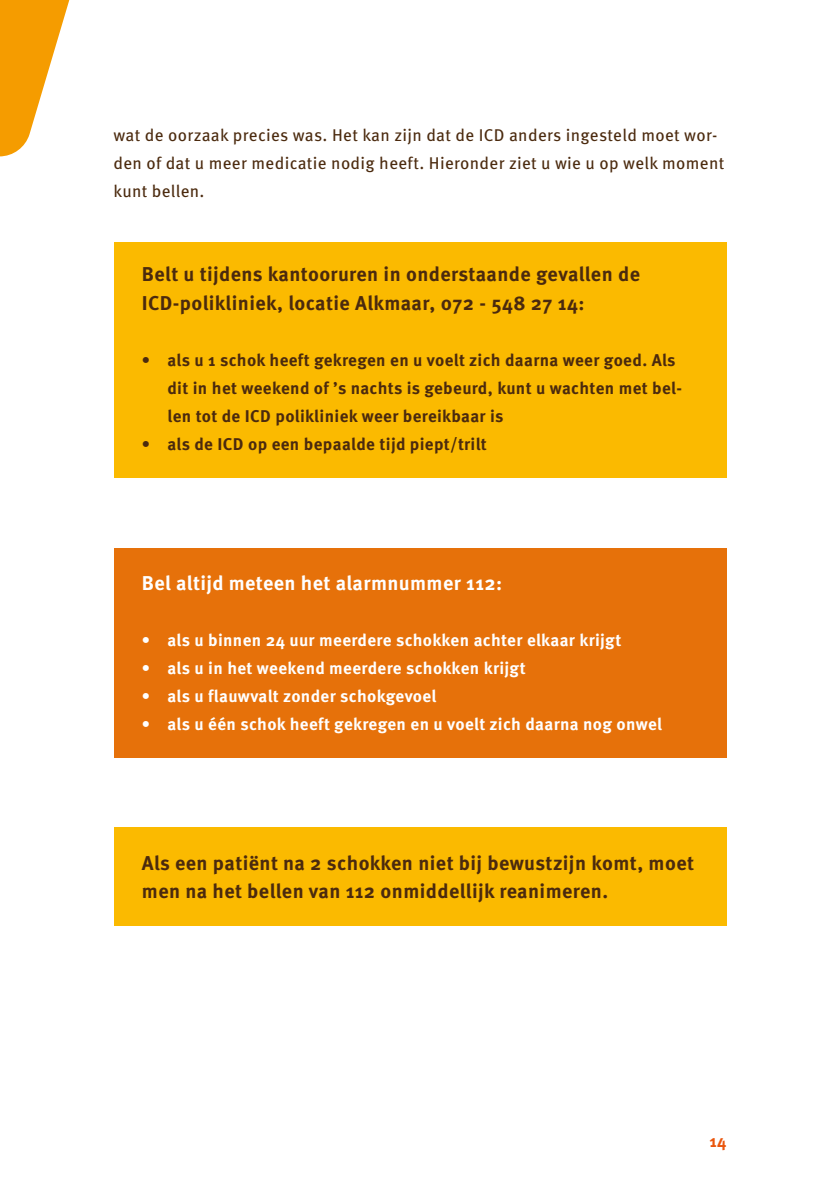
<style>
.page{position:relative;width:840px;height:1191px;background:#fff}
.page>*{position:absolute;margin:0;border:0;box-sizing:border-box;transform-origin:0 0}
.t1{font:700 20px/28px "Meta Pro";letter-spacing:.02em;color:#4b2a0e}
.t2{font:700 20px "Meta Pro";letter-spacing:.02em;color:#fff}
.t3{font:700 17px/28px "Meta Pro";letter-spacing:.02em;color:#4b2a0e}
.t4{font:700 17px "Meta Pro";letter-spacing:.02em;color:#fff}
.t5{font:17px/28px "Meta Pro";letter-spacing:.02em;color:#4b2a0e}
.t6{font:700 17px "Meta Pro";color:#ea560d}
</style>
<div class="page">
<svg style="left:0;top:0;width:70px;height:156px"></svg>
<div style="left:113px;top:242px;width:613px;height:235px;background:#fbba00"></div>
<div style="left:113px;top:548px;width:613px;height:209px;background:#e6710a"></div>
<div style="left:113px;top:827px;width:613px;height:98px;background:#fbba00"></div>
<p class="t5" style="left:113px;top:120px;width:612px">wat de oorzaak precies was. Het kan zijn dat de ICD anders ingesteld moet wor&shy;den of dat u meer medicatie nodig heeft. Hieronder ziet u wie u op welk moment kunt bellen.</p>
<p class="t1" style="left:142px;top:259px;width:499px">Belt u tijdens kantooruren in onderstaande gevallen de<br>ICD-polikliniek, locatie Alkmaar, 072 - 548 27 14:</p>
<p class="t3" style="left:167px;top:344px;width:516px;text-indent:-26px">• als u 1 schok heeft gekregen en u voelt zich daarna weer goed. Als dit in het weekend of ’s nachts is gebeurd, kunt u wachten met bel&shy;len tot de ICD polikliniek weer bereikbaar is</p>
<p class="t3" style="left:142px;top:428px;width:346px">• als de ICD op een bepaalde tijd piept/trilt</p>
<p class="t2" style="left:142px;top:567px;width:361px">Bel altijd meteen het alarmnummer 112:</p>
<p class="t4" style="left:142px;top:626px;width:480px">• als u binnen 24 uur meerdere schokken achter elkaar krijgt</p>
<p class="t4" style="left:142px;top:654px;width:385px">• als u in het weekend meerdere schokken krijgt</p>
<p class="t4" style="left:142px;top:682px;width:296px">• als u flauwvalt zonder schokgevoel</p>
<p class="t4" style="left:142px;top:710px;width:521px">• als u één schok heeft gekregen en u voelt zich daarna nog onwel</p>
<p class="t1" style="left:142px;top:847px;width:553px">Als een patiënt na 2 schokken niet bij bewustzijn komt, moet men na het bellen van 112 onmiddellijk reanimeren.</p>
<p class="t6" style="left:709px;top:1127px;width:18px">14</p>
</div>
